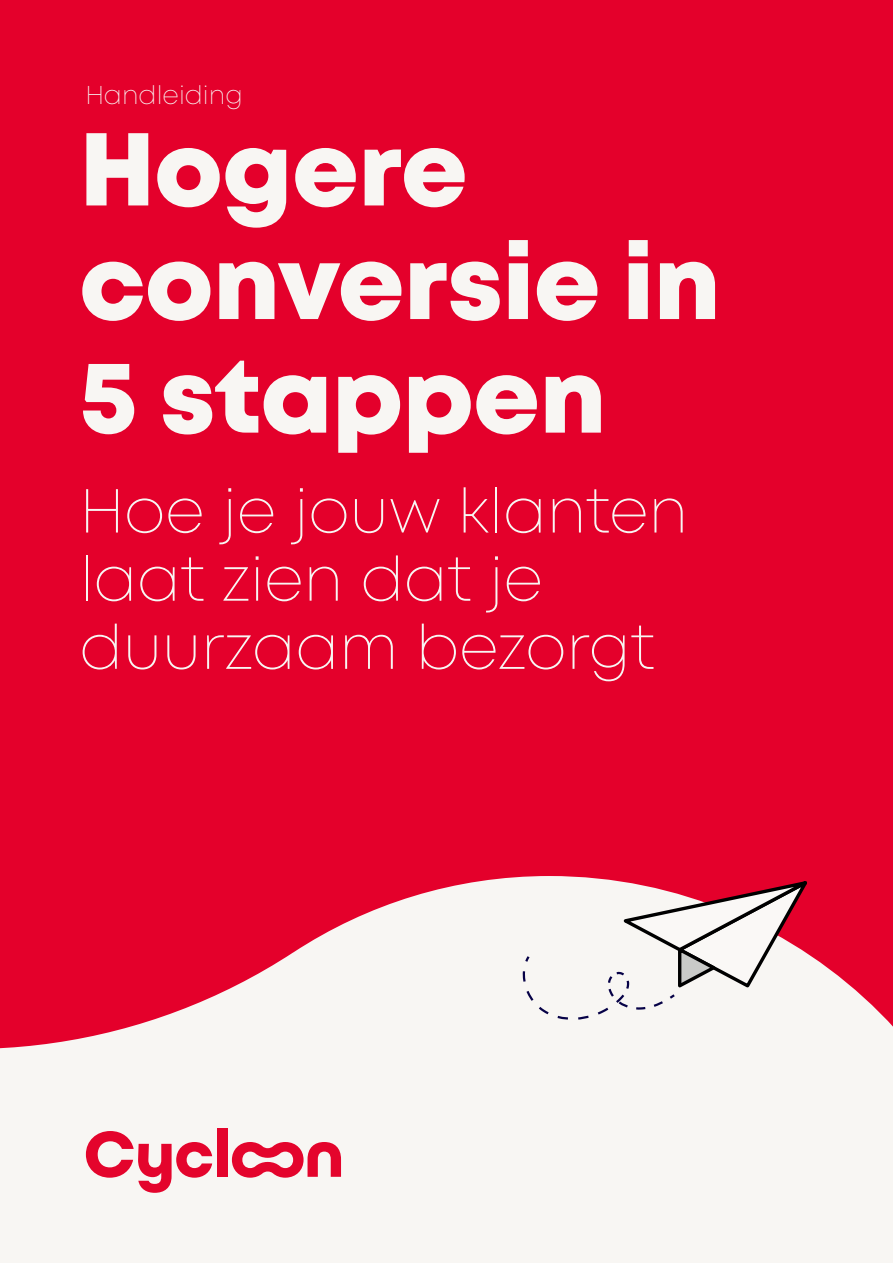
<style>
.page{position:relative;width:893px;height:1263px;background:#e4002b}
.page>*{position:absolute;margin:0;border:0;box-sizing:border-box;transform-origin:0 0}
.t1{font:800 103.2px/113.6px "Mont";color:#f8f6f3}
.t2{font:200 61.95px/68.1px "Mont";color:#f8f6f3}
.t3{font:200 25.8px "Mont";color:#f8f6f3}
</style>
<div class="page">
<svg style="left:0;top:876px;width:893px;height:387px;fill:#f8f6f3"></svg>
<svg style="left:86px;top:1131px;width:126px;height:62px"></svg>
<div style="left:217px;top:1128px;width:10px;height:49px;background:#e4042c"></div>
<svg style="left:232px;top:1142px;width:109px;height:36px"></svg>
<svg style="left:522px;top:878px;width:288px;height:142px;background:#e6d0d2"></svg>
<p class="t3" style="left:85px;top:79px;width:159px">Handleiding</p>
<h1 class="t1" style="left:80px;top:114px;width:642px">Hogere conversie in<br>5 stappen</h1>
<p class="t2" style="left:80px;top:478px;width:610px">Hoe je jouw klanten laat zien dat je duurzaam bezorgt</p>
</div>
